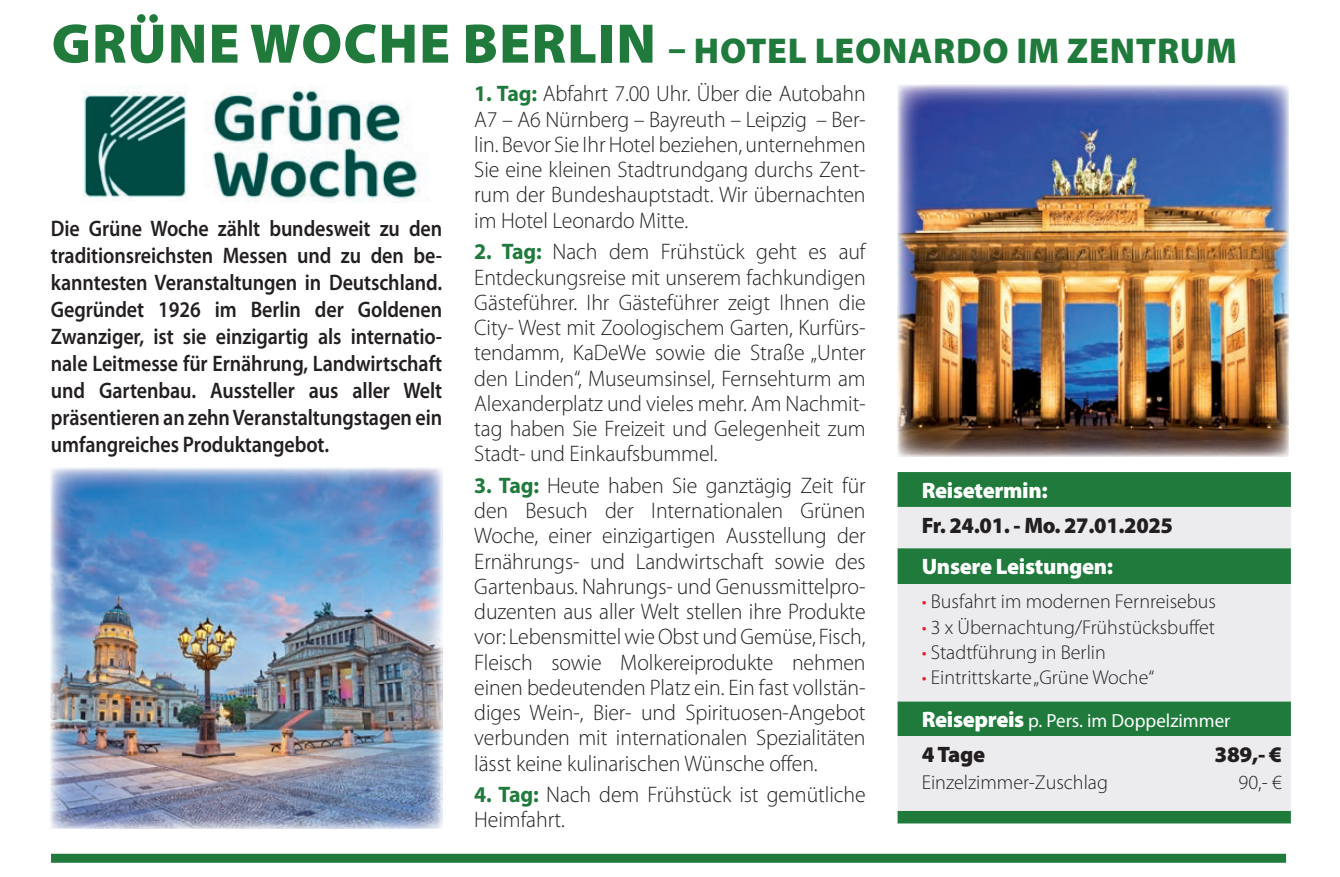
<style>
.page{position:relative;width:1340px;height:877px;background:#fff}
.page>*{position:absolute;margin:0;border:0;box-sizing:border-box;transform-origin:0 0}
.t1{font:900 36px "Myriad Pro";letter-spacing:.02em;color:#1f7a3c}
.t2{font:300 22.5px/25.2px "Myriad Pro";letter-spacing:-.005em;color:#231f20;text-align:justify}
.t3{font:600 22.5px/27px "Myriad Pro";letter-spacing:-.005em;color:#231f20;text-align:justify;scale:.89 1}
.t4{font:900 22.28px "Myriad Pro";letter-spacing:-.015em;color:#231f20}
.t5{font:900 22.28px "Myriad Pro";letter-spacing:-.015em;color:#fff}
.t6{font:300 20.03px "Myriad Pro";color:#231f20}
.t7{font:19.12px "Myriad Pro";color:#fff}
.s1{font-size:56.25px}
.s2{font-weight:700;color:#1f7a3c}
.s3{color:#ee1d23}
.s4{font-weight:900;font-size:22.28px}
</style>
<div class="page">
<div style="left:51px;top:853px;width:1234px;height:9px;background:#1f7a3c"></div>
<img style="left:51px;top:468px;width:391px;height:360px">
<img style="left:897px;top:85px;width:391px;height:371px">
<div style="left:897px;top:472px;width:393px;height:351px;background:#1f7a3c"></div>
<svg style="left:897px;top:507px;width:393px;height:303px;background:#bcd1c4"></svg>
<img style="left:83px;top:86px;width:346px;height:117px">
<h1 class="t1" style="left:52px;top:26px;width:1186px"><span class="s1">GRÜNE WOCHE BERLIN</span> – HOTEL LEONARDO IM ZENTRUM</h1>
<p class="t2" style="left:474px;top:81px;width:393px"><span class="s2">1. Tag:</span> Abfahrt 7.00 Uhr. Über die Autobahn A7 – A6 Nürnberg – Bayreuth – Leipzig – Ber&shy;lin. Bevor Sie Ihr Hotel beziehen, unternehmen Sie eine kleinen Stadtrundgang durchs Zent&shy;rum der Bundeshauptstadt. Wir übernachten im Hotel Leonardo Mitte.</p>
<p class="t2" style="left:474px;top:239px;width:393px"><span class="s2">2. Tag:</span> Nach dem Frühstück geht es auf Entdeckungsreise mit unserem fachkundigen Gästeführer. Ihr Gästeführer zeigt Ihnen die City- West mit Zoologischem Garten, Kurfürs&shy;tendamm, KaDeWe sowie die Straße „Unter den Linden“, Museumsinsel, Fernsehturm am Alexanderplatz und vieles mehr. Am Nachmit&shy;tag haben Sie Freizeit und Gelegenheit zum Stadt- und Einkaufsbummel.</p>
<p class="t2" style="left:474px;top:472px;width:393px"><span class="s2">3. Tag:</span> Heute haben Sie ganztägig Zeit für den Besuch der Internationalen Grünen Woche, einer einzigartigen Ausstellung der Ernährungs- und Landwirtschaft sowie des Gartenbaus. Nahrungs- und Genussmittelpro&shy;duzenten aus aller Welt stellen ihre Produkte vor: Lebensmittel wie Obst und Gemüse, Fisch, Fleisch sowie Molkereiprodukte nehmen einen bedeutenden Platz ein. Ein fast vollstän&shy;diges Wein-, Bier- und Spirituosen-Angebot verbunden mit internationalen Spezialitäten lässt keine kulinarischen Wünsche offen.</p>
<p class="t2" style="left:474px;top:781px;width:393px"><span class="s2">4. Tag:</span> Nach dem Frühstück ist gemütliche<br>Heimfahrt.</p>
<p class="t3" style="left:51px;top:214px;width:441px">Die Grüne Woche zählt bundesweit zu den traditionsreichsten Messen und zu den be&shy;kanntesten Veranstaltungen in Deutschland.<br>Gegründet 1926 im Berlin der Goldenen Zwanziger, ist sie einzigartig als internatio&shy;nale Leitmesse für Ernährung, Landwirtschaft und Gartenbau. Aussteller aus aller Welt präsentieren an zehn Veranstaltungstagen ein umfangreiches Produktangebot.</p>
<p class="t5" style="left:921px;top:475px;width:128px">Reisetermin:</p>
<p class="t4" style="left:921px;top:510px;width:253px">Fr. 24.01. - Mo. 27.01.2025</p>
<p class="t5" style="left:921px;top:551px;width:193px">Unsere Leistungen:</p>
<p class="t6" style="left:921px;top:589px;width:296px"><span class="s3">•</span> Busfahrt im modernen Fernreisebus</p>
<p class="t6" style="left:921px;top:614px;width:295px"><span class="s3">•</span> 3 x Übernachtung/Frühstücksbuffet</p>
<p class="t6" style="left:921px;top:640px;width:186px"><span class="s3">•</span> Stadtführung in Berlin</p>
<p class="t6" style="left:921px;top:665px;width:234px"><span class="s3">•</span> Eintrittskarte „Grüne Woche“</p>
<p class="t7" style="left:921px;top:708px;width:310px"><span class="s4">Reisepreis</span> p. Pers. im Doppelzimmer</p>
<p class="t4" style="left:921px;top:739px;width:65px">4 Tage</p>
<p class="t4" style="left:1214px;top:739px;width:69px">389,- €</p>
<p class="t6" style="left:921px;top:769px;width:188px">Einzelzimmer-Zuschlag</p>
<p class="t6" style="left:1238px;top:769px;width:45px">90,- €</p>
</div>
